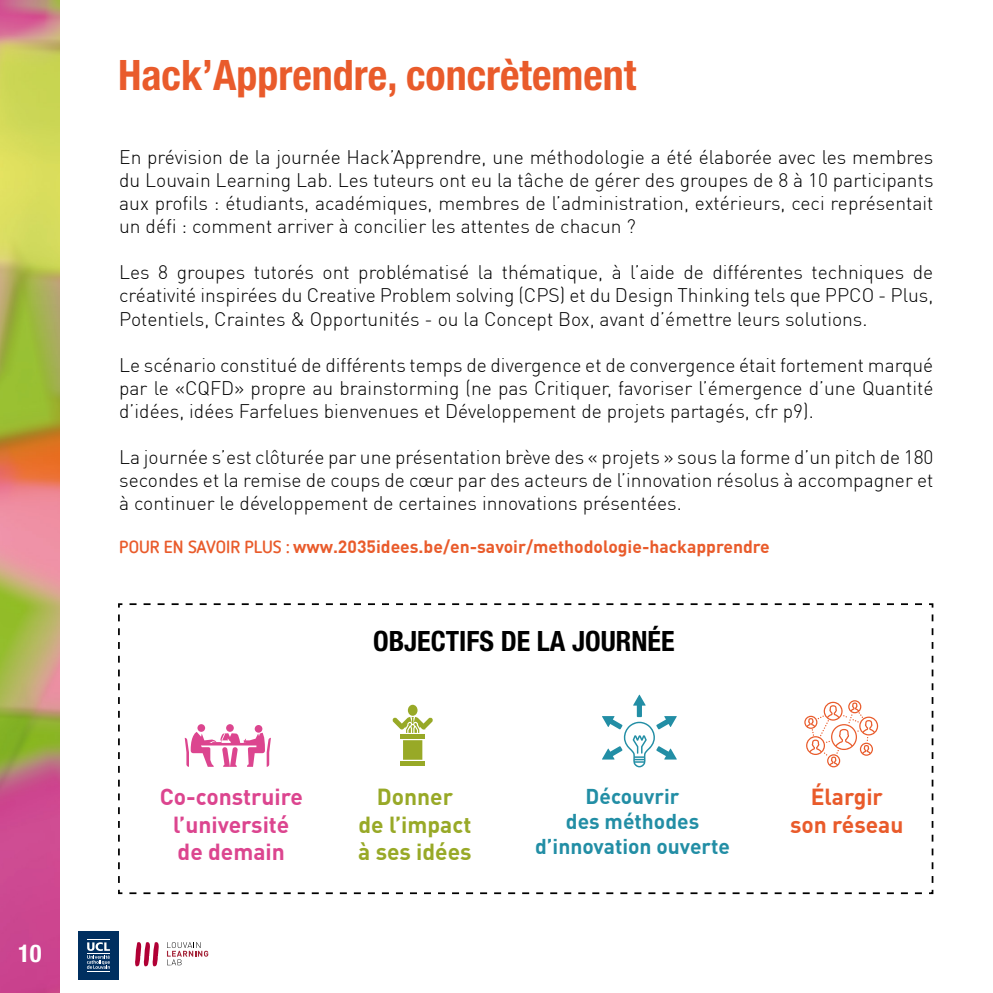
<style>
.page{position:relative;width:993px;height:993px;background:#fff}
.page>*{position:absolute;margin:0;border:0;box-sizing:border-box;transform-origin:0 0}
.t1{font:700 condensed 42px "Helvetica Neue LT Pro";color:#e95b2b}
.t2{font:700 condensed 28px "Helvetica Neue LT Pro";color:#000}
.t3{font:700 condensed 24.5px "Helvetica Neue LT Pro";color:#fff}
.t4{font:700 22.75px/27.3px "DIN Pro";color:#dc458f;text-align:center}
.t5{font:700 22.75px/27.3px "DIN Pro";color:#98a927;text-align:center}
.t6{font:700 22.75px/27.3px "DIN Pro";color:#e95b2b;text-align:center}
.t7{font:700 21px/25.2px "DIN Pro";color:#228ea5;text-align:center}
.t8{font:300 19.25px/23.1px "DIN Pro";color:#000;text-align:justify}
.t9{font:700 17.5px "DIN Pro";color:#e95b2b}
.s1{font-family:"Netto Offc"}
</style>
<div class="page">
<img style="left:0;top:0;width:59px;height:992px">
<svg style="left:167px;top:942px;width:41px;height:22px"></svg>
<svg style="left:135px;top:942px;width:24px;height:23px"></svg>
<div style="left:78px;top:930px;width:40px;height:49px;background:#002f60"></div>
<svg style="left:87px;top:939px;width:23px;height:30px"></svg>
<svg style="left:118px;top:603px;width:815px;height:291px"></svg>
<div style="left:197px;top:724px;width:8px;height:7px;background:#dc458f;border-radius:50%"></div>
<svg style="left:254px;top:724px;width:8px;height:8px"></svg>
<svg style="left:185px;top:731px;width:86px;height:35px"></svg>
<div style="left:226px;top:724px;width:8px;height:7px;background:#dc458f;border-radius:50%"></div>
<div style="left:400px;top:760px;width:24px;height:5px;background:#98a927"></div>
<div style="left:408px;top:704px;width:9px;height:11px;background:#98a927;border-radius:50%"></div>
<svg style="left:392px;top:716px;width:41px;height:16px"></svg>
<svg style="left:403px;top:740px;width:19px;height:19px"></svg>
<div style="left:400px;top:733px;width:24px;height:5px;background:#98a927"></div>
<svg style="left:601px;top:694px;width:75px;height:73px"></svg>
<svg style="left:804px;top:700px;width:73px;height:67px"></svg>
<p class="t3" style="left:18px;top:938px;width:25px">10</p>
<h1 class="t1" style="left:118px;top:49px;width:519px">Hack’Apprendre, concrètement</h1>
<p class="t8" style="left:119px;top:145px;width:815px">En prévision de la journée Hack’Apprendre, une méthodologie a été élaborée avec les membres du Louvain Learning Lab. Les tuteurs ont eu la tâche de gérer des groupes de 8 à 10 participants aux profils : étudiants, académiques, membres de l’administration, extérieurs, ceci représentait un défi : comment arriver à concilier les attentes de chacun ?</p>
<p class="t8" style="left:119px;top:260px;width:815px">Les 8 groupes tutorés ont problématisé la thématique, à l’aide de différentes techniques de créativité inspirées du Creative Problem solving (CPS) et du Design Thinking tels que PPCO - Plus, Potentiels, Craintes &amp; Opportunités - ou la Concept Box, avant d’émettre leurs solutions.</p>
<p class="t8" style="left:119px;top:353px;width:815px">Le scénario constitué de différents temps de divergence et de convergence était fortement marqué par le «CQFD» propre au brainstorming (ne pas Critiquer, favoriser l’émergence d’une Quantité d’idées, idées Farfelues bienvenues et Développement de projets partagés, cfr p9).</p>
<p class="t8" style="left:119px;top:445px;width:815px">La journée s’est clôturée par une présentation brève des « projets » sous la forme d’un pitch de 180 secondes et la remise de coups de cœur par des acteurs de l’innovation résolus à accompagner et à continuer le développement de certaines innovations présentées.</p>
<p class="t9" style="left:119px;top:534px;width:652px"><span class="s1">POUR EN SAVOIR PLUS :</span> www.2035idees.be/en-savoir/methodologie-hackapprendre</p>
<h2 class="t2" style="left:373px;top:623px;width:303px">OBJECTIFS DE LA JOURNÉE</h2>
<p class="t4" style="left:160px;top:782px;width:144px">Co-construire l’université de demain</p>
<p class="t5" style="left:358px;top:782px;width:115px">Donner<br>de l’impact à ses idées</p>
<p class="t7" style="left:535px;top:782px;width:196px">Découvrir<br>des méthodes d’innovation ouverte</p>
<p class="t6" style="left:790px;top:782px;width:115px">Élargir son réseau</p>
</div>
